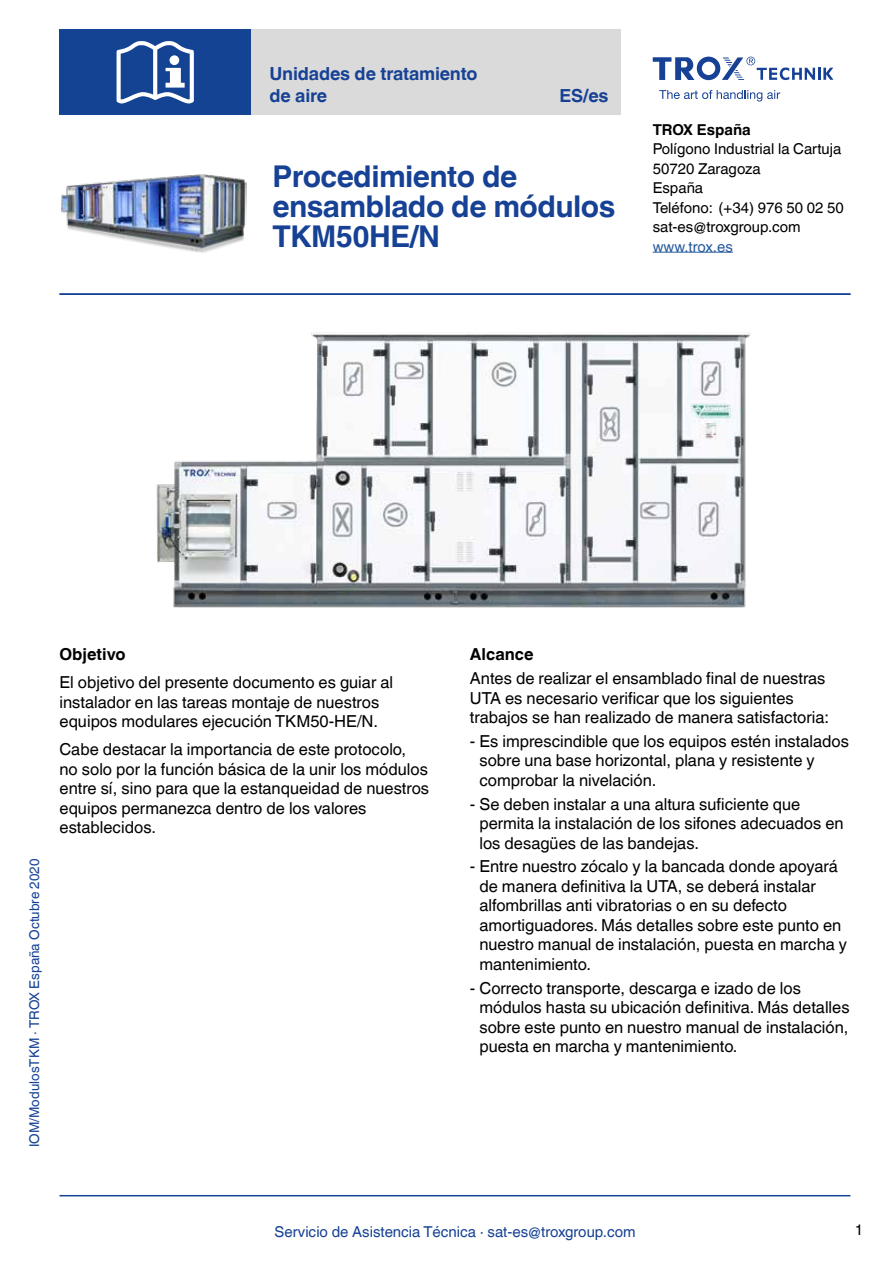
<style>
.page{position:relative;width:893px;height:1263px;background:#fff}
.page>*{position:absolute;margin:0;border:0;box-sizing:border-box;transform-origin:0 0}
.t1{font:700 30px/30px "TROX Helvetica";letter-spacing:-.02em;color:#164194}
.t2{font:700 18px/21.6px "TROX Helvetica";letter-spacing:-.01em;color:#164194}
.t3{font:16.5px/19.5px "TROX Helvetica";color:#000}
.t4{font:700 16.5px "TROX Helvetica";color:#000}
.t5{font:15px/19.5px "TROX Helvetica";color:#000}
.t6{font:15px "TROX Helvetica";color:#164194}
.t7{font:15px "TROX Helvetica";color:#275b9b}
.t8{font:700 15px "TROX Helvetica";color:#000}
.t9{font:13.5px "TROX Helvetica";color:#164194}
</style>
<div class="page">
<hr style="left:60px;top:1195px;width:790px;height:1px;background:#164194">
<div style="left:251px;top:30px;width:370px;height:85px;background:#dadada"></div>
<div style="left:60px;top:30px;width:191px;height:85px;background:#134392"></div>
<svg style="left:117px;top:41px;width:77px;height:62px"></svg>
<div style="left:170px;top:55px;width:9px;height:10px;background:#fff;border-radius:50%"></div>
<svg style="left:659px;top:90px;width:121px;height:11px"></svg>
<svg style="left:653px;top:57px;width:180px;height:24px"></svg>
<hr style="left:653px;top:252px;width:80px;height:1px;background:#275b9b">
<hr style="left:60px;top:293px;width:790px;height:2px;background:#164194">
<img style="left:61px;top:174px;width:185px;height:79px">
<img style="left:156px;top:332px;width:595px;height:276px">
<p class="t2" style="left:269px;top:63px;width:210px">Unidades de tratamiento de aire</p>
<p class="t2" style="left:559px;top:84px;width:51px">ES/es</p>
<h1 class="t1" style="left:273px;top:162px;width:344px">Procedimiento de ensamblado de módulos<br>TKM50HE/N</h1>
<p class="t8" style="left:653px;top:121px;width:100px">TROX España</p>
<p class="t5" style="left:653px;top:139px;width:193px">Polígono Industrial la Cartuja<br>50720 Zaragoza<br>España<br>Teléfono: (+34) 976 50 02 50 sat-es@troxgroup.com</p>
<p class="t7" style="left:653px;top:238px;width:82px">www.trox.es</p>
<p class="t9" style="left:27px;top:1147px;width:290px;rotate:-90deg">IOM/ModulosTKM · TROX España Octubre 2020</p>
<p class="t4" style="left:60px;top:645px;width:68px">Objetivo</p>
<p class="t3" style="left:60px;top:673px;width:335px">El objetivo del presente documento es guiar al instalador en las tareas montaje de nuestros equipos modulares ejecución TKM50-HE/N.</p>
<p class="t3" style="left:60px;top:740px;width:371px">Cabe destacar la importancia de este protocolo,<br>no solo por la función básica de la unir los módulos entre sí, sino para que la estanqueidad de nuestros equipos permanezca dentro de los valores establecidos.</p>
<p class="t4" style="left:470px;top:645px;width:65px">Alcance</p>
<p class="t3" style="left:470px;top:669px;width:361px">Antes de realizar el ensamblado final de nuestras<br>UTA es necesario verificar que los siguientes trabajos se han realizado de manera satisfactoria:</p>
<p class="t3" style="left:479px;top:731px;width:371px;text-indent:-10px">- Es imprescindible que los equipos estén instalados sobre una base horizontal, plana y resistente y comprobar la nivelación.</p>
<p class="t3" style="left:479px;top:794px;width:366px;text-indent:-10px">- Se deben instalar a una altura suficiente que permita la instalación de los sifones adecuados en los desagües de las bandejas.</p>
<p class="t3" style="left:479px;top:857px;width:369px;text-indent:-10px">- Entre nuestro zócalo y la bancada donde apoyará de manera definitiva la UTA, se deberá instalar alfombrillas anti vibratorias o en su defecto amortiguadores. Más detalles sobre este punto en nuestro manual de instalación, puesta en marcha y mantenimiento.</p>
<p class="t3" style="left:479px;top:978px;width:372px;text-indent:-10px">- Correcto transporte, descarga e izado de los módulos hasta su ubicación definitiva. Más detalles sobre este punto en nuestro manual de instalación, puesta en marcha y mantenimiento.</p>
<p class="t6" style="left:274px;top:1223px;width:363px">Servicio de Asistencia Técnica · sat-es@troxgroup.com</p>
<p class="t5" style="left:855px;top:1220px;width:10px">1</p>
</div>
